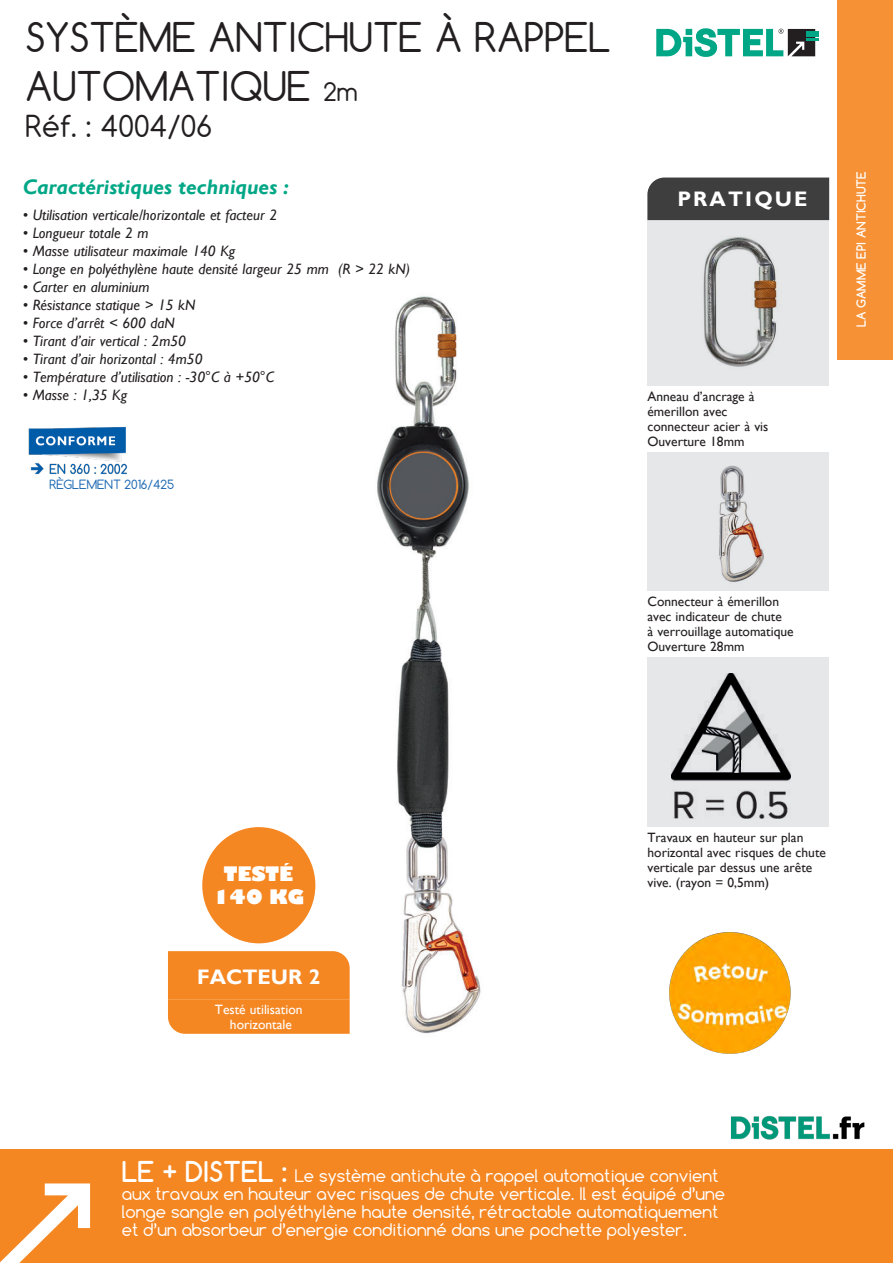
<style>
.page{position:relative;width:893px;height:1263px;background:#fff}
.page>*{position:absolute;margin:0;border:0;box-sizing:border-box;transform-origin:0 0}
.Normal_e{font:38.4px "Comfortaa";color:#231f20}
.Normal_e-2{font:28.5px "Comfortaa";color:#231f20}
.Normal_e-3{font:italic 700 21px "Gill Sans";color:#00a786}
.Normal_e-4{font:700 21px "Gill Sans";letter-spacing:.1em;color:#fff}
.Normal_e-5{font:700 21px "Gill Sans";color:#fff}
.t1{font:800 19.5px "Gill Sans";color:#fff}
.t2{font:16.5px/18px "Comfortaa";color:#fff}
.Normal_e-6{font:italic 15px "Gill Sans";color:#231f20}
.Normal_e-7{font:13.5px "Gill Sans";color:#231f20}
.Normal_e-8{font:13.5px "Gill Sans";color:#fff}
.t3{font:700 12px "Comfortaa";color:#fff}
.t4{font:12px "Comfortaa";color:#1865b0}
.s1{font-size:24.15px}
.s2{font-weight:700;font-size:27px}
</style>
<div class="page">
<div style="left:838px;top:0;width:55px;height:360px;background:#f69136"></div>
<div style="left:0;top:1149px;width:893px;height:114px;background:#f58723"></div>
<svg style="left:0;top:1183px;width:90px;height:80px"></svg>
<img style="left:730px;top:1115px;width:135px;height:25px">
<svg style="left:656px;top:28px;width:163px;height:29px"></svg>
<img style="left:229px;top:296px;width:252px;height:738px">
<img style="left:28px;top:426px;width:100px;height:48px">
<div style="left:647px;top:178px;width:182px;height:42px;background:#3e3e3f"></div>
<div style="left:647px;top:220px;width:182px;height:166px;background:#e6e7e9"></div>
<div style="left:647px;top:452px;width:182px;height:139px;background:#e6e7e9"></div>
<svg style="left:647px;top:657px;width:182px;height:170px;background:#c5c6c8"></svg>
<div style="left:168px;top:951px;width:182px;height:83px;background:#f58723"></div>
<div style="left:202px;top:827px;width:113px;height:116px;background:#f58723;border-radius:50%"></div>
<img style="left:669px;top:932px;width:122px;height:122px">
<p class="Normal_e" style="left:25px;top:13px;width:587px">SYSTÈME ANTICHUTE À RAPPEL</p>
<p class="Normal_e" style="left:25px;top:61px;width:334px">AUTOMATIQUE <span class="s1">2m</span></p>
<p class="Normal_e-2" style="left:25px;top:108px;width:188px">Réf. : 4004/06</p>
<p class="Normal_e-3" style="left:23px;top:174px;width:268px">Caractéristiques techniques :</p>
<p class="Normal_e-6" style="left:23px;top:206px;width:256px">• Utilisation verticale/horizontale et facteur 2</p>
<p class="Normal_e-6" style="left:23px;top:224px;width:127px">• Longueur totale 2 m</p>
<p class="Normal_e-6" style="left:23px;top:242px;width:214px">• Masse utilisateur maximale 140 Kg</p>
<p class="Normal_e-6" style="left:23px;top:260px;width:389px">• Longe en polyéthylène haute densité largeur 25 mm (R &gt; 22 kN)</p>
<p class="Normal_e-6" style="left:23px;top:278px;width:128px">• Carter en aluminium</p>
<p class="Normal_e-6" style="left:23px;top:296px;width:174px">• Résistance statique &gt; 15 kN</p>
<p class="Normal_e-6" style="left:23px;top:314px;width:154px">• Force d’arrêt &lt; 600 daN</p>
<p class="Normal_e-6" style="left:23px;top:332px;width:165px">• Tirant d’air vertical : 2m50</p>
<p class="Normal_e-6" style="left:23px;top:350px;width:181px">• Tirant d’air horizontal : 4m50</p>
<p class="Normal_e-6" style="left:23px;top:368px;width:253px">• Température d’utilisation : -30°C à +50°C</p>
<p class="Normal_e-6" style="left:23px;top:386px;width:106px">• Masse : 1,35 Kg</p>
<p class="t4" style="left:50px;top:477px;width:126px">RÈGLEMENT 2016/425</p>
<p class="Normal_e-4" style="left:677px;top:186px;width:132px">PRATIQUE</p>
<p class="Normal_e-7" style="left:647px;top:389px;width:109px">Anneau d’ancrage à</p>
<p class="Normal_e-7" style="left:647px;top:404px;width:81px">émerillon avec</p>
<p class="Normal_e-7" style="left:647px;top:419px;width:122px">connecteur acier à vis</p>
<p class="Normal_e-7" style="left:647px;top:434px;width:99px">Ouverture 18mm</p>
<p class="Normal_e-7" style="left:647px;top:594px;width:133px">Connecteur à émerillon</p>
<p class="Normal_e-7" style="left:647px;top:609px;width:136px">avec indicateur de chute</p>
<p class="Normal_e-7" style="left:647px;top:624px;width:148px">à verrouillage automatique</p>
<p class="Normal_e-7" style="left:647px;top:639px;width:99px">Ouverture 28mm</p>
<p class="t3" style="left:854px;top:327px;width:157px;rotate:-90deg">LA GAMME EPI ANTICHUTE</p>
<p class="t1" style="left:224px;top:861px;width:71px">TESTÉ</p>
<p class="t1" style="left:213px;top:885px;width:93px">140 KG</p>
<p class="Normal_e-5" style="left:197px;top:964px;width:125px">FACTEUR 2</p>
<p class="Normal_e-8" style="left:215px;top:1001px;width:89px">Testé utilisation</p>
<p class="Normal_e-8" style="left:230px;top:1016px;width:64px">horizontale</p>
<p class="Normal_e-7" style="left:647px;top:830px;width:157px">Travaux en hauteur sur plan</p>
<p class="Normal_e-7" style="left:647px;top:845px;width:180px">horizontal avec risques de chute</p>
<p class="Normal_e-7" style="left:647px;top:860px;width:166px">verticale par dessus une arête</p>
<p class="Normal_e-7" style="left:647px;top:875px;width:123px">vive. (rayon = 0,5mm)</p>
<p class="t2" style="left:122px;top:1166px;width:605px"><span class="s2">LE + DISTEL :</span> Le système antichute à rappel automatique convient aux travaux en hauteur avec risques de chute verticale. Il est équipé d’une longe sangle en polyéthylène haute densité, rétractable automatiquement et d’un absorbeur d’energie conditionné dans une pochette polyester.</p>
</div>
